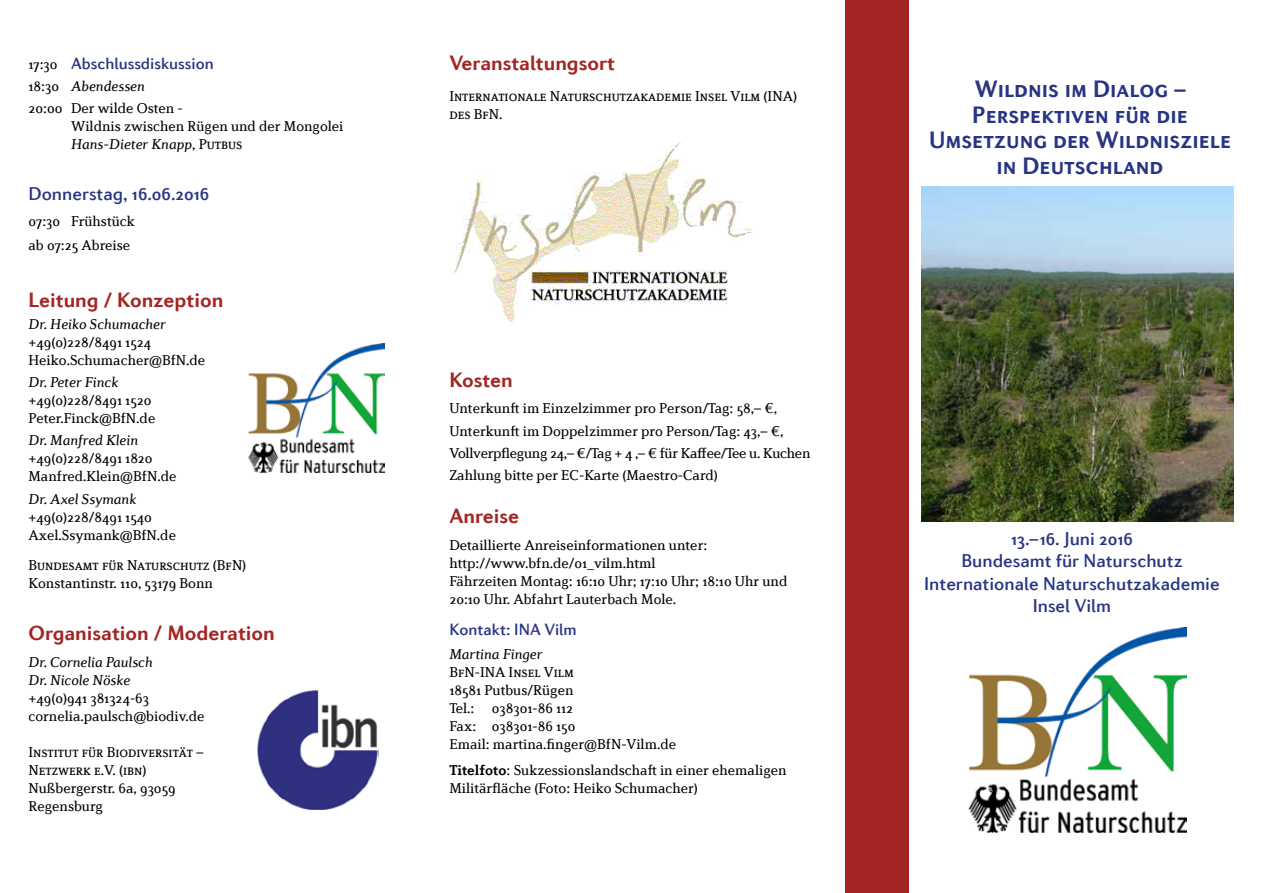
<style>
.page{position:relative;width:1263px;height:893px;background:#fff}
.page>*{position:absolute;margin:0;border:0;box-sizing:border-box;transform-origin:0 0}
.t1{font:700 24px/25.5px "Diverda Sans Com";color:#283583;text-align:center}
.t2{font:700 21px "Diverda Sans Com";color:#a32523}
.t3{font:500 18.75px/22.5px "Diverda Sans Com";color:#283583;text-align:center}
.t4{font:500 16.5px "Diverda Sans Com";color:#283583}
.t5{font:15px/18px "Diverda Serif Com";color:#000}
.t6{font:italic 15px/18px "Diverda Serif Com";color:#000}
.s1{font-family:"Diverda Serif Com";font-weight:400;font-size:15px;color:#000}
.s2{font-style:italic}
.s3{font-weight:700}
</style>
<div class="page">
<div style="left:845px;top:0;width:63px;height:893px;background:#a32523"></div>
<img style="left:968px;top:627px;width:218px;height:206px">
<img style="left:921px;top:186px;width:312px;height:336px">
<img style="left:248px;top:343px;width:137px;height:129px">
<img style="left:257px;top:690px;width:121px;height:120px">
<img style="left:451px;top:138px;width:304px;height:187px">
<p class="t4" style="left:29px;top:54px;width:187px"><span class="s1">17:30</span> Abschlussdiskussion</p>
<p class="t5" style="left:29px;top:75px;width:156px;line-height:22.2px">18:30 <span class="s2">Abendessen<br></span>20:00 Der wilde Osten -</p>
<p class="t5" style="left:71px;top:117px;width:274px">Wildnis zwischen Rügen und der Mongolei<br><span class="s2">Hans-Dieter Knapp,</span> Putbus</p>
<p class="t3" style="left:29px;top:182px;width:182px">Donnerstag, 16.06.2016</p>
<p class="t5" style="left:29px;top:209px;width:108px;line-height:23.7px">07:30 Frühstück ab 07:25 Abreise</p>
<h2 class="t2" style="left:29px;top:287px;width:196px">Leitung / Konzeption</h2>
<p class="t6" style="left:29px;top:315px;width:139px">Dr. Heiko Schumacher</p>
<p class="t5" style="left:29px;top:333px;width:178px">+49(0)228/8491 1524<br>Heiko.Schumacher@BfN.de</p>
<p class="t6" style="left:29px;top:373px;width:91px">Dr. Peter Finck</p>
<p class="t5" style="left:29px;top:391px;width:128px">+49(0)228/8491 1520<br>Peter.Finck@BfN.de</p>
<p class="t6" style="left:29px;top:431px;width:111px">Dr. Manfred Klein</p>
<p class="t5" style="left:29px;top:449px;width:149px">+49(0)228/8491 1820<br>Manfred.Klein@BfN.de</p>
<p class="t6" style="left:29px;top:490px;width:109px">Dr. Axel Ssymank</p>
<p class="t5" style="left:29px;top:508px;width:149px">+49(0)228/8491 1540<br>Axel.Ssymank@BfN.de</p>
<p class="t5" style="left:29px;top:556px;width:219px">Bundesamt für Naturschutz (BfN)<br>Konstantinstr. 110, 53179 Bonn</p>
<h2 class="t2" style="left:29px;top:621px;width:248px">Organisation / Moderation</h2>
<p class="t6" style="left:29px;top:653px;width:126px">Dr. Cornelia Paulsch<br>Dr. Nicole Nöske</p>
<p class="t5" style="left:29px;top:689px;width:178px">+49(0)941 381324-63 cornelia.paulsch@biodiv.de</p>
<p class="t5" style="left:29px;top:743px;width:176px">Institut für Biodiversität –<br>Netzwerk e.V. (ibn)<br>Nußbergerstr. 6a, 93059<br>Regensburg</p>
<h2 class="t2" style="left:449px;top:50px;width:167px">Veranstaltungsort</h2>
<p class="t5" style="left:449px;top:87px;width:349px">Internationale Naturschutzakademie Insel Vilm (INA) des BfN.</p>
<h2 class="t2" style="left:449px;top:367px;width:65px">Kosten</h2>
<p class="t5" style="left:449px;top:397px;width:363px;line-height:22.2px">Unterkunft im Einzelzimmer pro Person/Tag: 58,– €, Unterkunft im Doppelzimmer pro Person/Tag: 43,– €, Vollverpflegung 24,– €/Tag + 4 ,– € für Kaffee/Tee u. Kuchen Zahlung bitte per EC-Karte (Maestro-Card)</p>
<h2 class="t2" style="left:449px;top:504px;width:71px">Anreise</h2>
<p class="t5" style="left:449px;top:536px;width:340px">Detaillierte Anreiseinformationen unter: http://www.bfn.de/01_vilm.html<br>Fährzeiten Montag: 16:10 Uhr; 17:10 Uhr; 18:10 Uhr und 20:10 Uhr. Abfahrt Lauterbach Mole.</p>
<p class="t4" style="left:449px;top:619px;width:129px">Kontakt: INA Vilm</p>
<p class="t6" style="left:449px;top:645px;width:95px">Martina Finger</p>
<p class="t5" style="left:449px;top:663px;width:228px">BfN-INA Insel Vilm<br>18581 Putbus/Rügen<br>Tel.: 038301-86 112<br>Fax: 038301-86 150<br>Email: martina.finger@BfN-Vilm.de</p>
<p class="t5" style="left:449px;top:761px;width:339px"><span class="s3">Titelfoto</span>: Sukzessionslandschaft in einer ehemaligen<br>Militärfläche (Foto: Heiko Schumacher)</p>
<h1 class="t1" style="left:929px;top:76px;width:304px">Wildnis im Dialog –<br>Perspektiven für die<br>Umsetzung der Wildnisziele in Deutschland</h1>
<p class="t3" style="left:924px;top:527px;width:297px">13.– 16. Juni 2016<br>Bundesamt für Naturschutz<br>Internationale Naturschutzakademie<br>Insel Vilm</p>
</div>
